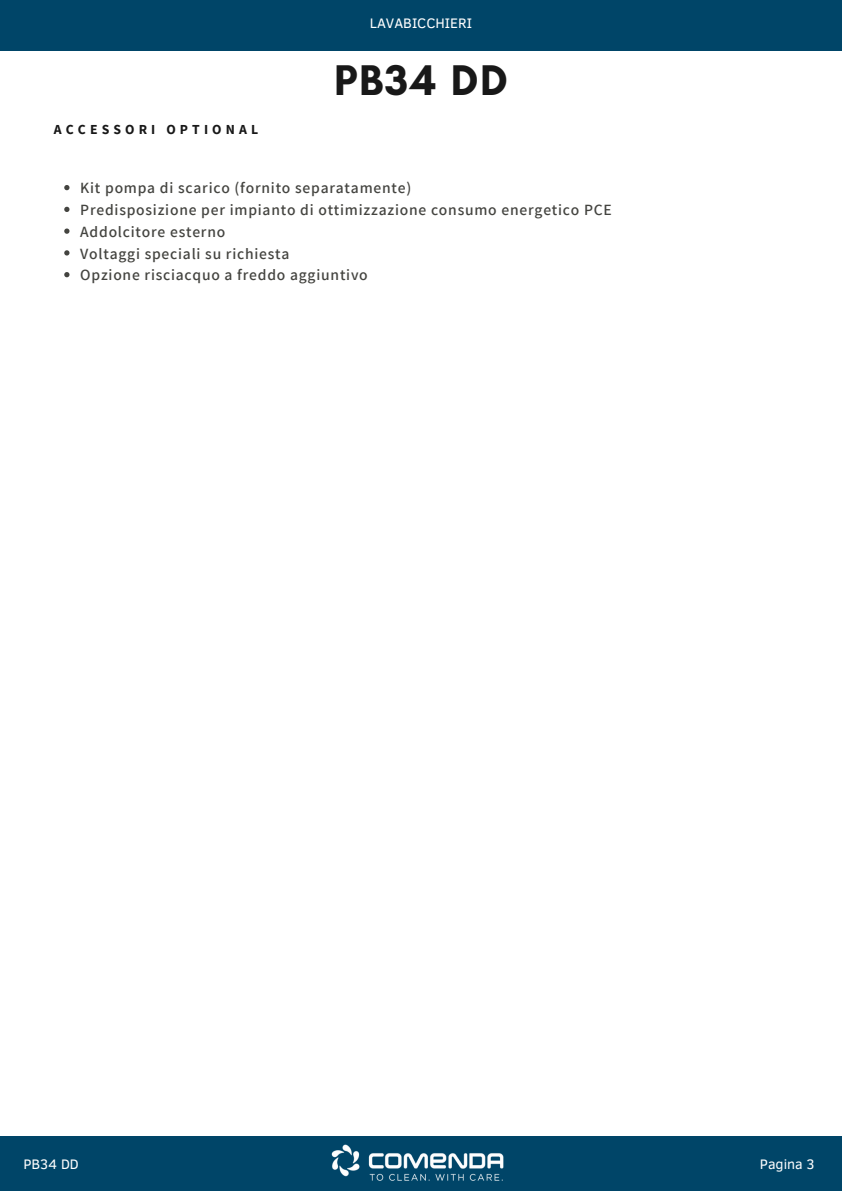
<style>
.page{position:relative;width:842px;height:1191px;background:#fff}
.page>*{position:absolute;margin:0;border:0;box-sizing:border-box;transform-origin:0 0}
.t1{font:700 43.7px "Glacial Indifference";letter-spacing:.035em;color:#181818}
.t2{font:600 15.6px "Assistant";letter-spacing:.05em;color:#444440}
.t3{font:14.1px "Clear Sans";color:#fff}
.t4{font:700 13.8px "Source Sans Pro";letter-spacing:.3em;color:#181818}
</style>
<div class="page">
<div style="left:0;top:1136px;width:842px;height:54px;background:#004568"></div>
<img style="left:331px;top:1144px;width:173px;height:37px">
<div style="left:0;top:0;width:842px;height:51px;background:#004568"></div>
<svg style="left:64px;top:185px;width:5px;height:5px"></svg>
<svg style="left:64px;top:207px;width:5px;height:5px"></svg>
<svg style="left:64px;top:228px;width:5px;height:6px"></svg>
<svg style="left:64px;top:250px;width:5px;height:5px"></svg>
<svg style="left:64px;top:272px;width:5px;height:5px"></svg>
<p class="t3" style="left:370px;top:13px;width:104px">LAVABICCHIERI</p>
<p class="t4" style="left:54px;top:120px;width:206px">ACCESSORI OPTIONAL</p>
<p class="t1" style="left:334px;top:54px;width:175px">PB34 DD</p>
<p class="t2" style="left:80px;top:177px;width:333px">Kit pompa di scarico (fornito separatamente)</p>
<h2 class="t2" style="left:80px;top:199px;width:533px">Predisposizione per impianto di ottimizzazione consumo energetico PCE</h2>
<p class="t2" style="left:80px;top:221px;width:147px">Addolcitore esterno</p>
<p class="t2" style="left:80px;top:242px;width:211px">Voltaggi speciali su richiesta</p>
<p class="t2" style="left:80px;top:264px;width:289px">Opzione risciacquo a freddo aggiuntivo</p>
<p class="t3" style="left:23px;top:1153px;width:57px">PB34 DD</p>
<p class="t3" style="left:760px;top:1153px;width:57px">Pagina 3</p>
</div>
